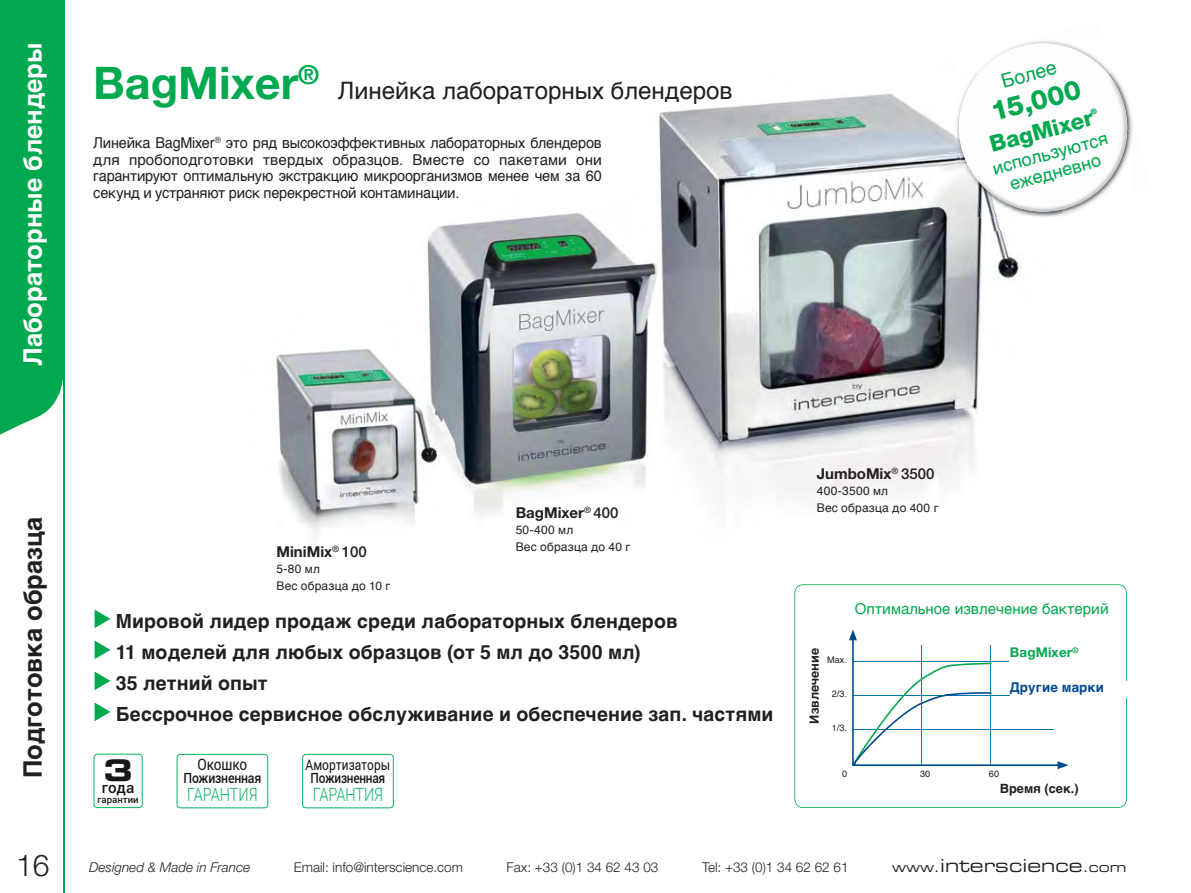
<style>
.page{position:relative;width:1191px;height:893px;background:#fff}
.page>*{position:absolute;margin:0;border:0;box-sizing:border-box;transform-origin:0 0}
.t1{font:700 45px "Helvetica Neue";color:#00a94f}
.t2{font:300 30px "Helvetica Neue";color:#231f20}
.t3{font:29.7px "Eurostile Bold Extended Two";color:#18171b}
.t4{font:800 27px "Helvetica Neue";color:#00a94f}
.t5{font:700 25.5px "Helvetica";color:#fff}
.t6{font:700 25.5px "Helvetica";color:#231f20}
.t7{font:24px "Helvetica";color:#231f20}
.t8{font:800 22.5px "Helvetica Neue";color:#00a94f}
.t9{font:700 19.5px/31px "Helvetica";letter-spacing:.005em;color:#231f20}
.t10{font:19.5px "Helvetica";color:#00a94f}
.t11{font:300 18.45px "Roboto";color:#07b25e;scale:.78 1}
.t12{font:18px/19.5px "Helvetica";color:#00a94f;text-align:center}
.t13{font:18px "Eurostile Extended Two";color:#231f20}
.t14{font:15.9px "Roboto";color:#18171b;scale:.87 1}
.t15{font:500 15.3px "Roboto";color:#18171b}
.t16{font:15px/16.5px "Helvetica";letter-spacing:-.01em;color:#231f20;text-align:justify;scale:.96 1}
.t17{font:700 15px "Helvetica Neue";color:#231f20}
.t18{font:15px "Helvetica";color:#00a94f}
.t19{font:14.55px "Roboto";color:#18171b;scale:.82 1}
.t20{font:500 14.25px "Roboto";letter-spacing:-.02em;color:#18171b;scale:.87 1}
.t21{font:500 14.25px "Roboto";letter-spacing:-.02em;color:#18171b;scale:.84 1}
.t22{font:300 13.5px "Helvetica Neue";color:#231f20}
.t23{font:italic 300 13.5px "Helvetica Neue";color:#231f20}
.t24{font:700 13.5px "Helvetica";letter-spacing:.01em;color:#004990}
.t25{font:700 13.5px "Helvetica Neue";letter-spacing:.01em;color:#00a94f}
.t26{font:700 12.75px "Helvetica";color:#231f20}
.t27{font:12px/16.5px "Helvetica";letter-spacing:.02em;color:#231f20}
.t28{font:500 9.6px "Roboto";color:#18171b}
.t29{font:9.15px "Helvetica";color:#231f20}
.s1{font-weight:500}
.s2{font-size:13.5px}
</style>
<div class="page">
<div style="left:94px;top:754px;width:49px;height:54px;border:1px solid #07b25e;border-radius:3px"></div>
<div style="left:177px;top:754px;width:91px;height:54px;border:1px solid #07b25e;border-radius:3px"></div>
<div style="left:302px;top:754px;width:92px;height:54px;border:1px solid #07b25e;border-radius:3px"></div>
<img style="left:276px;top:93px;width:743px;height:439px">
<hr style="left:63px;top:0;width:2px;height:893px;background:#00a94f">
<div style="left:0;top:0;width:63px;height:435px;background:#00a94f"></div>
<svg style="left:794px;top:584px;width:332px;height:224px"></svg>
<div style="left:1010px;top:647px;width:102px;height:29px;background:#fff"></div>
<div style="left:1010px;top:681px;width:116px;height:17px;background:#fff"></div>
<div style="left:809px;top:630px;width:10px;height:93px;background:#fff"></div>
<svg style="left:849px;top:629px;width:219px;height:140px"></svg>
<svg style="left:95px;top:610px;width:15px;height:18px"></svg>
<svg style="left:95px;top:641px;width:15px;height:18px"></svg>
<svg style="left:95px;top:672px;width:15px;height:18px"></svg>
<svg style="left:95px;top:703px;width:15px;height:18px"></svg>
<img style="left:937px;top:93px;width:12px;height:48px">
<img style="left:981px;top:221px;width:38px;height:13px">
<svg style="left:949px;top:41px;width:183px;height:180px"></svg>
<h3 class="t5" style="left:22px;top:366px;width:325px;rotate:-90deg">Лабораторные блендеры</h3>
<h3 class="t6" style="left:22px;top:778px;width:263px;rotate:-90deg">Подготовка образца</h3>
<h1 class="t1" style="left:93px;top:67px;width:227px">BagMixer<sup>®</sup></h1>
<h3 class="t7" style="left:338px;top:80px;width:396px">Линейка лабораторных блендеров</h3>
<p class="t16" style="left:93px;top:136px;width:531px">Линейка BagMixer<sup>®</sup> это ряд высокоэффективных лабораторных блендеров для пробоподготовки твердых образцов. Вместе со пакетами они гарантируют оптимальную экстракцию микроорганизмов менее чем за 60 секунд и устраняют риск перекрестной контаминации.</p>
<h3 class="t10" style="left:999px;top:73px;width:58px;rotate:-15deg">Более</h3>
<h3 class="t4" style="left:989px;top:103px;width:93px;rotate:-15deg">15,000</h3>
<h3 class="t8" style="left:988px;top:137px;width:108px;rotate:-15deg">BagMixer</h3>
<p class="t12" style="left:990px;top:160px;width:120px;rotate:-15deg">используются ежедневно</p>
<p class="t17" style="left:276px;top:546px;width:92px">MiniMix<sup>®</sup> <span class="s1">100</span></p>
<p class="t27" style="left:276px;top:562px;width:115px">5-80 мл<br>Вес образца до 10 г</p>
<p class="t17" style="left:516px;top:507px;width:104px">BagMixer<sup>®</sup> <span class="s1">400</span></p>
<p class="t27" style="left:516px;top:523px;width:116px">50-400 мл<br>Вес образца до 40 г</p>
<h3 class="t9" style="left:116px;top:607px;width:659px">Мировой лидер продаж среди лабораторных блендеров<br>11 моделей для любых образцов (от 5 мл до 3500 мл)<br>35 летний опыт<br>Бессрочное сервисное обслуживание и обеспечение зап. частями</h3>
<h3 class="t3" style="left:103px;top:749px;width:31px">3</h3>
<p class="t28" style="left:97px;top:793px;width:43px">гарантии</p>
<p class="t15" style="left:102px;top:776px;width:34px">года</p>
<p class="t14" style="left:197px;top:753px;width:59px">Окошко</p>
<p class="t20" style="left:183px;top:768px;width:91px">Пожизненная</p>
<p class="t19" style="left:306px;top:755px;width:105px">Амортизаторы</p>
<p class="t21" style="left:310px;top:768px;width:90px">Пожизненная</p>
<p class="t11" style="left:187px;top:782px;width:92px">ГАРАНТИЯ</p>
<p class="t11" style="left:313px;top:782px;width:92px">ГАРАНТИЯ</p>
<p class="t17" style="left:817px;top:468px;width:119px">JumboMix<sup>®</sup> <span class="s1">3500</span></p>
<p class="t27" style="left:817px;top:483px;width:123px">400-3500 мл<br>Вес образца до 400 г</p>
<p class="t18" style="left:854px;top:602px;width:255px">Оптимальное извлечение бактерий</p>
<p class="t26" style="left:809px;top:723px;width:77px;rotate:-90deg">Извлечение</p>
<p class="t29" style="left:827px;top:656px;width:21px">Max.</p>
<p class="t29" style="left:832px;top:690px;width:17px">2/3.</p>
<p class="t29" style="left:832px;top:723px;width:17px">1/3.</p>
<p class="t25" style="left:1010px;top:648px;width:70px">BagMixer<sup>®</sup></p>
<p class="t24" style="left:1010px;top:681px;width:96px">Другие марки</p>
<p class="t29" style="left:842px;top:770px;width:7px">0</p>
<p class="t29" style="left:920px;top:770px;width:12px">30</p>
<p class="t29" style="left:989px;top:770px;width:12px">60</p>
<p class="t26" style="left:999px;top:783px;width:80px">Время (сек.)</p>
<h2 class="t2" style="left:16px;top:855px;width:35px">16</h2>
<p class="t23" style="left:89px;top:862px;width:162px">Designed &amp; Made in France</p>
<p class="t22" style="left:294px;top:862px;width:171px">Email: info@interscience.com</p>
<p class="t22" style="left:506px;top:862px;width:153px">Fax: +33 (0)1 34 62 43 03</p>
<p class="t22" style="left:702px;top:862px;width:148px">Tel: +33 (0)1 34 62 62 61</p>
<p class="t13" style="left:892px;top:859px;width:236px"><span class="s2">www.</span>interscience<span class="s2">.com</span></p>
</div>
